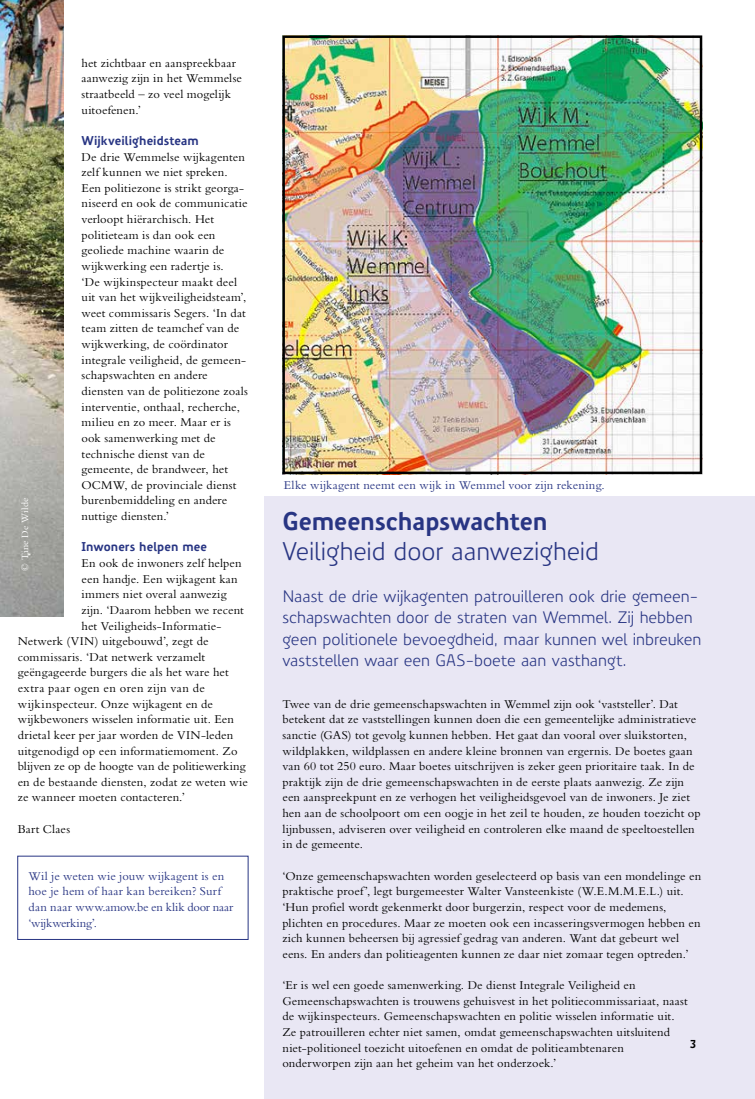
<style>
.page{position:relative;width:755px;height:1099px;background:#fff}
.page>*{position:absolute;margin:0;border:0;box-sizing:border-box;transform-origin:0 0}
.t1{font:25px "Precious Sans";letter-spacing:-.005em;color:#283583}
.t2{font:700 25px "Precious Sans";letter-spacing:-.01em;color:#283583}
.t3{font:16.25px/21.2px "Precious Sans";letter-spacing:-.005em;color:#283583}
.t4{font:12.5px/15.6px "Bembo Std";letter-spacing:.01em;color:#000}
.t5{font:12.5px/15.6px "Bembo Std";letter-spacing:.005em;color:#283583}
.t6{font:700 12.5px "Precious Sans";letter-spacing:.005em;color:#283583}
.t7{font:12.5px "Bembo Std";letter-spacing:.03em;color:#000}
.t8{font:700 11.25px "Precious Sans";color:#000}
.t9{font:10px "Bembo Std";letter-spacing:.015em;color:#fff}
</style>
<div class="page">
<div style="left:265px;top:496px;width:490px;height:602px;background:#e9e7f4"></div>
<img style="left:0;top:0;width:64px;height:617px">
<img style="left:285px;top:38px;width:414px;height:433px">
<div style="left:282px;top:35px;width:420px;height:439px;border:2px solid #000"></div>
<p class="t4" style="left:81px;top:55px;width:162px">het zichtbaar en aanspreekbaar aanwezig zijn in het Wemmelse straatbeeld – zo veel mogelijk uitoefenen.’</p>
<p class="t6" style="left:81px;top:132px;width:119px">Wijkveiligheidsteam</p>
<p class="t4" style="left:81px;top:148px;width:168px">De drie Wemmelse wijkagenten zelf kunnen we niet spreken.<br>Een politiezone is strikt georga&shy;niseerd en ook de communicatie verloopt hiërarchisch. Het politieteam is dan ook een geoliede machine waarin de wijkwerking een radertje is.<br>‘De wijkinspecteur maakt deel uit van het wijkveiligheidsteam’, weet commissaris Segers. ‘In dat team zitten de teamchef van de wijkwerking, de coördinator integrale veiligheid, de gemeen&shy;schapswachten en andere diensten van de politiezone zoals interventie, onthaal, recherche, milieu en zo meer. Maar er is ook samenwerking met de technische dienst van de gemeente, de brandweer, het<br>OCMW, de provinciale dienst burenbemiddeling en andere nuttige diensten.’</p>
<p class="t6" style="left:81px;top:539px;width:127px">Inwoners helpen mee</p>
<p class="t4" style="left:81px;top:555px;width:161px">En ook de inwoners zelf helpen</p>
<p class="t4" style="left:81px;top:570px;width:158px">een handje. Een wijkagent kan</p>
<p class="t4" style="left:81px;top:586px;width:147px">immers niet overal aanwezig</p>
<p class="t4" style="left:81px;top:602px;width:164px">zijn. ‘Daarom hebben we recent</p>
<p class="t4" style="left:81px;top:617px;width:141px">het Veiligheids-Informatie-</p>
<p class="t4" style="left:18px;top:633px;width:192px">Netwerk (VIN) uitgebouwd’, zegt de</p>
<p class="t4" style="left:18px;top:648px;width:189px">commissaris. ‘Dat netwerk verzamelt</p>
<p class="t4" style="left:18px;top:664px;width:213px">geëngageerde burgers die als het ware het</p>
<p class="t7" style="left:18px;top:680px;width:189px">extra paar ogen en oren zijn van de</p>
<p class="t4" style="left:18px;top:695px;width:197px">wijkinspecteur. Onze wijkagent en de</p>
<p class="t4" style="left:18px;top:711px;width:218px">wijkbewoners wisselen informatie uit. Een</p>
<p class="t4" style="left:18px;top:727px;width:217px">drietal keer per jaar worden de VIN-leden</p>
<p class="t4" style="left:18px;top:742px;width:221px">uitgenodigd op een informatiemoment. Zo</p>
<p class="t4" style="left:18px;top:758px;width:229px">blijven ze op de hoogte van de politiewerking</p>
<p class="t4" style="left:18px;top:773px;width:232px">en de bestaande diensten, zodat ze weten wie</p>
<p class="t4" style="left:18px;top:789px;width:169px">ze wanneer moeten contacteren.’</p>
<p class="t4" style="left:18px;top:820px;width:54px">Bart Claes</p>
<p class="t5" style="left:28px;top:867px;width:206px">Wil je weten wie jouw wijkagent is en hoe je hem of haar kan bereiken? Surf dan naar www.amow.be en klik door naar ‘wijkwerking’.</p>
<p class="t9" style="left:19px;top:570px;width:74px;rotate:-90deg">© Tine De Wilde</p>
<p class="t5" style="left:284px;top:477px;width:322px">Elke wijkagent neemt een wijk in Wemmel voor zijn rekening.</p>
<h1 class="t2" style="left:282px;top:504px;width:266px">Gemeenschapswachten</h1>
<h1 class="t1" style="left:282px;top:534px;width:318px">Veiligheid door aanwezigheid</h1>
<h2 class="t3" style="left:282px;top:585px;width:421px">Naast de drie wijkagenten patrouilleren ook drie gemeen&shy;schapswachten door de straten van Wemmel. Zij hebben geen politionele bevoegdheid, maar kunnen wel inbreuken vaststellen waar een GAS-boete aan vasthangt.</h2>
<p class="t4" style="left:282px;top:695px;width:420px">Twee van de drie gemeenschapswachten in Wemmel zijn ook ‘vaststeller’. Dat betekent dat ze vaststellingen kunnen doen die een gemeentelijke administratieve sanctie (GAS) tot gevolg kunnen hebben. Het gaat dan vooral over sluikstorten, wildplakken, wildplassen en andere kleine bronnen van ergernis. De boetes gaan van 60 tot 250 euro. Maar boetes uitschrijven is zeker geen prioritaire taak. In de praktijk zijn de drie gemeenschapswachten in de eerste plaats aanwezig. Ze zijn een aanspreekpunt en ze verhogen het veiligheidsgevoel van de inwoners. Je ziet hen aan de schoolpoort om een oogje in het zeil te houden, ze houden toezicht op lijnbussen, adviseren over veiligheid en controleren elke maand de speeltoestellen in de gemeente.</p>
<p class="t4" style="left:282px;top:867px;width:420px">‘Onze gemeenschapswachten worden geselecteerd op basis van een mondelinge en praktische proef’, legt burgemeester Walter Vansteenkiste (W.E.M.M.E.L.) uit. ‘Hun profiel wordt gekenmerkt door burgerzin, respect voor de medemens, plichten en procedures. Maar ze moeten ook een incasseringsvermogen hebben en zich kunnen beheersen bij agressief gedrag van anderen. Want dat gebeurt wel eens. En anders dan politieagenten kunnen ze daar niet zomaar tegen optreden.’</p>
<p class="t4" style="left:282px;top:977px;width:407px">‘Er is wel een goede samenwerking. De dienst Integrale Veiligheid en Gemeenschapswachten is trouwens gehuisvest in het politiecommissariaat, naast de wijkinspecteurs. Gemeenschapswachten en politie wisselen informatie uit.<br>Ze patrouilleren echter niet samen, omdat gemeenschapswachten uitsluitend niet-politioneel toezicht uitoefenen en omdat de politieambtenaren onderworpen zijn aan het geheim van het onderzoek.’</p>
<p class="t8" style="left:689px;top:1037px;width:9px">3</p>
</div>
